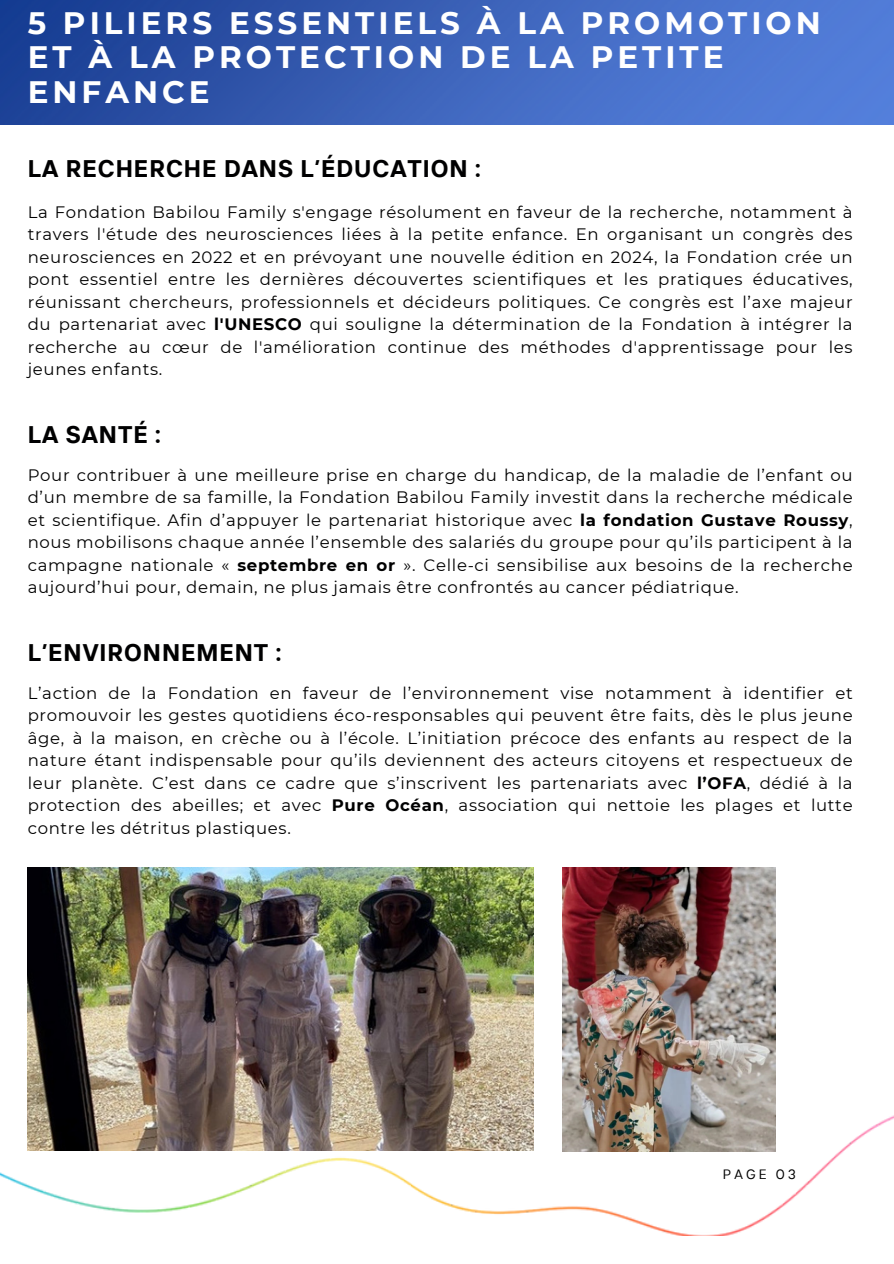
<style>
.page{position:relative;width:894px;height:1264px;background:#fff}
.page>*{position:absolute;margin:0;border:0;box-sizing:border-box;transform-origin:0 0}
.t1{font:700 30.9px/34.5px "Montserrat";letter-spacing:.13em;color:#fff}
.t2{font:700 24px "TT Interphases";letter-spacing:.04em;color:#000001}
.t3{font:16.5px/22.5px "Montserrat";letter-spacing:.04em;color:#000001;text-align:justify}
.t4{font:13.5px "TT Interphases";letter-spacing:.23em;color:#000001}
.s1{font-weight:700}
</style>
<div class="page">
<img style="left:0;top:0;width:893px;height:125px">
<img style="left:0;top:1112px;width:893px;height:123px">
<img style="left:28px;top:867px;width:505px;height:283px">
<img style="left:562px;top:867px;width:213px;height:284px">
<h3 class="t1" style="left:28px;top:5px;width:794px">5 PILIERS ESSENTIELS À LA PROMOTION<br>ET À LA PROTECTION DE LA PETITE<br>ENFANCE</h3>
<h2 class="t2" style="left:28px;top:152px;width:454px">LA RECHERCHE DANS L’ÉDUCATION :</h2>
<h2 class="t3" style="left:28px;top:200px;width:826px">La Fondation Babilou Family s'engage résolument en faveur de la recherche, notamment à travers l'étude des neurosciences liées à la petite enfance. En organisant un congrès des neurosciences en 2022 et en prévoyant une nouvelle édition en 2024, la Fondation crée un pont essentiel entre les dernières découvertes scientifiques et les pratiques éducatives, réunissant chercheurs, professionnels et décideurs politiques. Ce congrès est l’axe majeur du partenariat avec <span class="s1">l'UNESCO</span> qui souligne la détermination de la Fondation à intégrer la recherche au cœur de l'amélioration continue des méthodes d'apprentissage pour les jeunes enfants.</h2>
<h3 class="t2" style="left:28px;top:419px;width:134px">LA SANTÉ :</h3>
<p class="t3" style="left:28px;top:463px;width:826px">Pour contribuer à une meilleure prise en charge du handicap, de la maladie de l’enfant ou d’un membre de sa famille, la Fondation Babilou Family investit dans la recherche médicale et scientifique. Afin d’appuyer le partenariat historique avec <span class="s1">la fondation Gustave Roussy</span>, nous mobilisons chaque année l’ensemble des salariés du groupe pour qu’ils participent à la campagne nationale « <span class="s1">septembre en or</span> ». Celle-ci sensibilise aux besoins de la recherche aujourd’hui pour, demain, ne plus jamais être confrontés au cancer pédiatrique.</p>
<p class="t2" style="left:28px;top:637px;width:255px">L’ENVIRONNEMENT :</p>
<p class="t3" style="left:28px;top:681px;width:826px">L’action de la Fondation en faveur de l’environnement vise notamment à identifier et promouvoir les gestes quotidiens éco-responsables qui peuvent être faits, dès le plus jeune âge, à la maison, en crèche ou à l’école. L’initiation précoce des enfants au respect de la nature étant indispensable pour qu’ils deviennent des acteurs citoyens et respectueux de leur planète. C’est dans ce cadre que s’inscrivent les partenariats avec <span class="s1">l’OFA</span>, dédié à la protection des abeilles; et avec <span class="s1">Pure Océan</span>, association qui nettoie les plages et lutte contre les détritus plastiques.</p>
<h3 class="t4" style="left:722px;top:1165px;width:74px">PAGE 03</h3>
</div>
